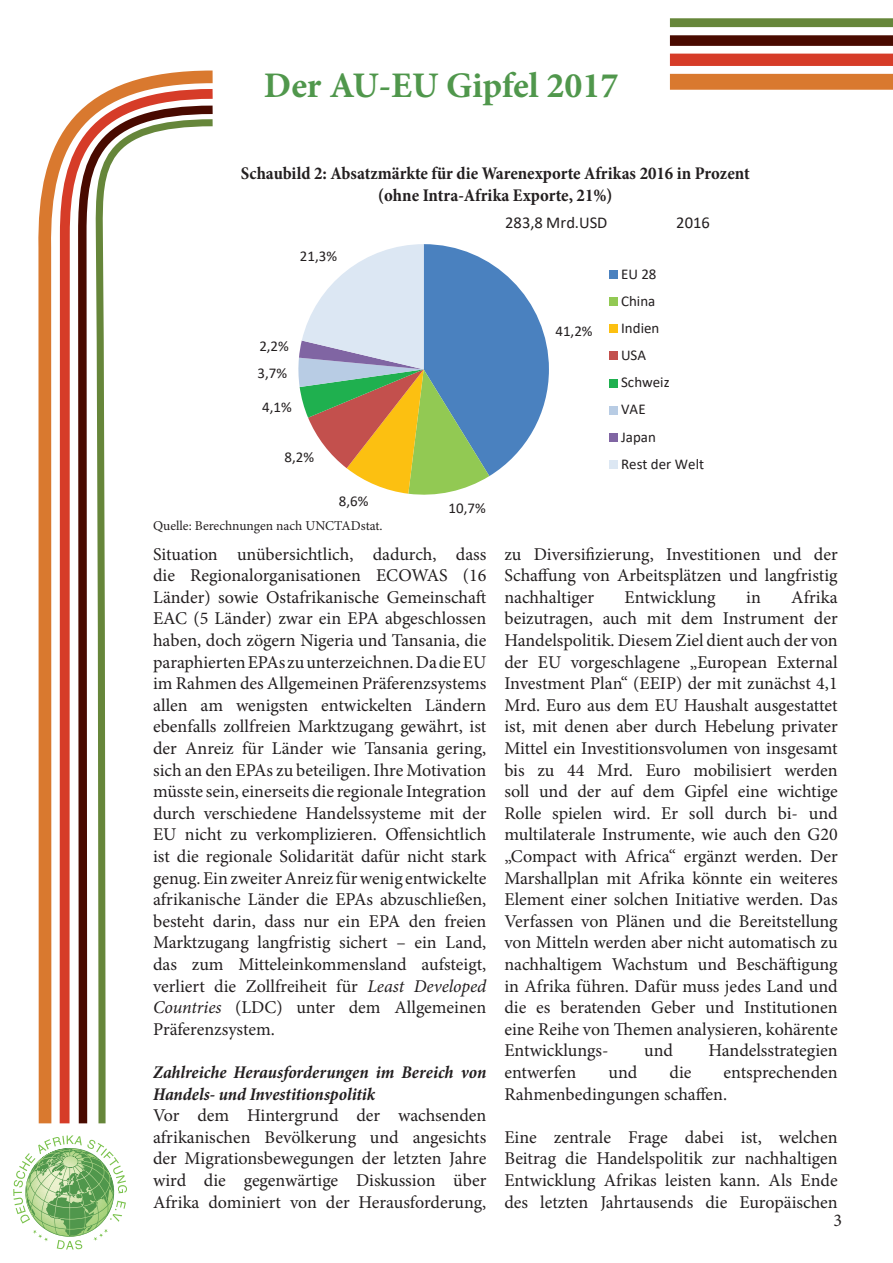
<style>
.page{position:relative;width:893px;height:1263px;background:#fff}
.page>*{position:absolute;margin:0;border:0;box-sizing:border-box;transform-origin:0 0}
.t1{font:700 36px "Minion Pro";letter-spacing:-.005em;color:#50974c}
.t2{font:18px/21.6px "Minion Pro";color:#231f20;text-align:justify}
.t3{font:700 condensed 18px/21.6px "Minion Pro";color:#231f20;text-align:center}
.t4{font:italic 700 condensed 18px/21.6px "Minion Pro";letter-spacing:-.005em;color:#231f20}
.t5{font:16.5px "Calibri";letter-spacing:.005em;color:#231f20}
.t6{font:15px/27.2px "Calibri";color:#231f20}
.t7{font:13.5px "Minion Pro";color:#231f20}
.s1{font-style:italic}
</style>
<div class="page">
<svg style="left:38px;top:70px;width:175px;height:1054px"></svg>
<svg style="left:55px;top:84px;width:158px;height:1040px"></svg>
<div style="left:670px;top:74px;width:223px;height:16px;background:#d9792f"></div>
<div style="left:670px;top:54px;width:223px;height:12px;background:#d63c28"></div>
<div style="left:670px;top:35px;width:223px;height:11px;background:#490a00"></div>
<div style="left:670px;top:18px;width:223px;height:9px;background:#66863a"></div>
<svg style="left:13px;top:1135px;width:114px;height:114px"></svg>
<svg style="left:298px;top:244px;width:251px;height:251px"></svg>
<div style="left:609px;top:270px;width:8px;height:9px;background:#4a81bf"></div>
<div style="left:609px;top:297px;width:8px;height:9px;background:#92c953"></div>
<div style="left:609px;top:324px;width:8px;height:9px;background:#fcc011"></div>
<div style="left:609px;top:352px;width:8px;height:8px;background:#c3504d"></div>
<div style="left:609px;top:379px;width:8px;height:8px;background:#1fb04f"></div>
<div style="left:609px;top:406px;width:8px;height:8px;background:#b8cce4"></div>
<div style="left:609px;top:433px;width:8px;height:8px;background:#8065a3"></div>
<div style="left:609px;top:460px;width:8px;height:8px;background:#dce7f3"></div>
<h1 class="t1" style="left:264px;top:60px;width:356px">Der AU-EU Gipfel 2017</h1>
<p class="t3" style="left:241px;top:162px;width:510px">Schaubild 2: Absatzmärkte für die Warenexporte Afrikas 2016 in Prozent (ohne Intra-Afrika Exporte, 21%)</p>
<p class="t6" style="left:300px;top:242px;width:39px">21,3%</p>
<p class="t6" style="left:259px;top:333px;width:31px">2,2%</p>
<p class="t6" style="left:258px;top:359px;width:31px">3,7%</p>
<p class="t6" style="left:262px;top:393px;width:31px">4,1%</p>
<p class="t6" style="left:285px;top:443px;width:31px">8,2%</p>
<p class="t6" style="left:339px;top:487px;width:31px">8,6%</p>
<p class="t7" style="left:153px;top:516px;width:231px">Quelle: Berechnungen nach UNCTADstat.</p>
<p class="t6" style="left:449px;top:494px;width:39px">10,7%</p>
<p class="t2" style="left:153px;top:543px;width:335px">Situation unübersichtlich, dadurch, dass die Regionalorganisationen ECOWAS (16<br>Länder) sowie Ostafrikanische Gemeinschaft EAC (5 Länder) zwar ein EPA abgeschlossen haben, doch zögern Nigeria und Tansania, die paraphierten EPAs zu unterzeichnen. Da die EU im Rahmen des Allgemeinen Präferenzsystems allen am wenigsten entwickelten Ländern ebenfalls zollfreien Marktzugang gewährt, ist der Anreiz für Länder wie Tansania gering, sich an den EPAs zu beteiligen. Ihre Motivation müsste sein, einerseits die regionale Integration durch verschiedene Handelssysteme mit der EU nicht zu verkomplizieren. Offensichtlich ist die regionale Solidarität dafür nicht stark genug. Ein zweiter Anreiz für wenig entwickelte afrikanische Länder die EPAs abzuschließen, besteht darin, dass nur ein EPA den freien Marktzugang langfristig sichert – ein Land, das zum Mitteleinkommensland aufsteigt, verliert die Zollfreiheit für <span class="s1">Least Developed Countries</span> (LDC) unter dem Allgemeinen Präferenzsystem.</p>
<p class="t4" style="left:153px;top:1061px;width:335px">Zahlreiche Herausforderungen im Bereich von<br>Handels- und Investitionspolitik</p>
<p class="t2" style="left:153px;top:1105px;width:335px">Vor dem Hintergrund der wachsenden afrikanischen Bevölkerung und angesichts der Migrationsbewegungen der letzten Jahre wird die gegenwärtige Diskussion über Afrika dominiert von der Herausforderung,</p>
<p class="t5" style="left:505px;top:212px;width:104px">283,8 Mrd.USD</p>
<p class="t5" style="left:676px;top:212px;width:35px">2016</p>
<p class="t6" style="left:555px;top:317px;width:39px">41,2%</p>
<p class="t6" style="left:621px;top:260px;width:85px">EU 28<br>China<br>Indien<br>USA<br>Schweiz<br>VAE<br>Japan<br>Rest der Welt</p>
<p class="t2" style="left:504px;top:543px;width:335px">zu Diversifizierung, Investitionen und der Schaffung von Arbeitsplätzen und langfristig nachhaltiger</p>
<p class="t2" style="left:504px;top:586px;width:335px;text-indent:287px">Afrika beizutragen, auch mit dem Instrument der Handelspolitik. Diesem Ziel dient auch der von der EU vorgeschlagene „European External Investment Plan“ (EEIP) der mit zunächst 4,1<br>Mrd. Euro aus dem EU Haushalt ausgestattet ist, mit denen aber durch Hebelung privater Mittel ein Investitionsvolumen von insgesamt bis zu 44 Mrd. Euro mobilisiert werden soll und der auf dem Gipfel eine wichtige Rolle spielen wird. Er soll durch bi- und multilaterale Instrumente, wie auch den G20 „Compact with Africa“ ergänzt werden. Der Marshallplan mit Afrika könnte ein weiteres Element einer solchen Initiative werden. Das Verfassen von Plänen und die Bereitstellung von Mitteln werden aber nicht automatisch zu nachhaltigem Wachstum und Beschäftigung in Afrika führen. Dafür muss jedes Land und die es beratenden Geber und Institutionen eine Reihe von Themen analysieren, kohärente Entwicklungs-</p>
<p class="t2" style="left:625px;top:586px;width:93px">Entwicklung</p>
<p class="t2" style="left:746px;top:586px;width:16px">in</p>
<p class="t2" style="left:644px;top:1040px;width:30px">und</p>
<p class="t2" style="left:708px;top:1040px;width:131px">Handelsstrategien</p>
<p class="t2" style="left:504px;top:1061px;width:335px;text-indent:219px">entsprechenden<br>Rahmenbedingungen schaffen.</p>
<p class="t2" style="left:504px;top:1126px;width:335px">Eine zentrale Frage dabei ist, welchen Beitrag die Handelspolitik zur nachhaltigen Entwicklung Afrikas leisten kann. Als Ende des letzten Jahrtausends die Europäischen</p>
<p class="t2" style="left:504px;top:1061px;width:73px">entwerfen</p>
<p class="t2" style="left:608px;top:1061px;width:30px">und</p>
<p class="t2" style="left:669px;top:1061px;width:23px">die</p>
<p class="t2" style="left:833px;top:1210px;width:10px">3</p>
</div>
